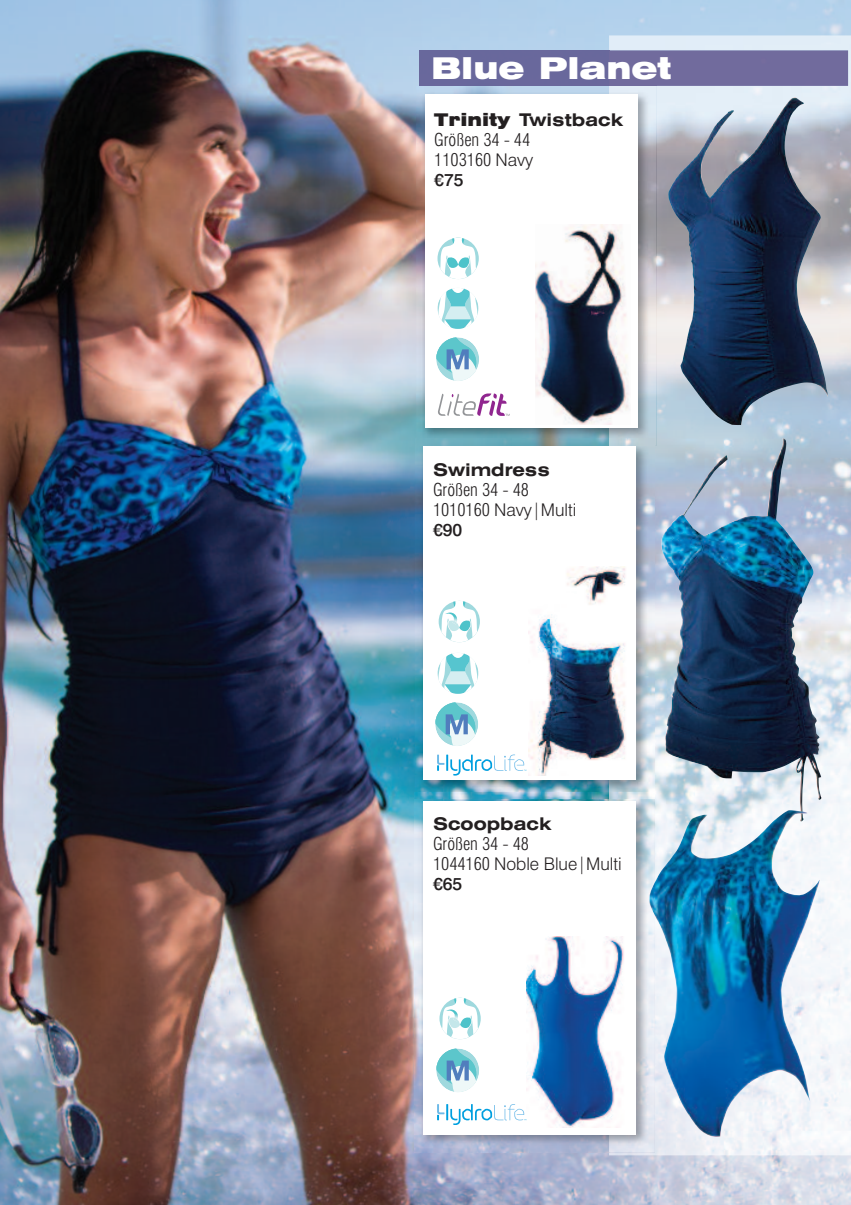
<style>
.page{position:relative;width:851px;height:1205px;background:#fff}
.page>*{position:absolute;margin:0;border:0;box-sizing:border-box;transform-origin:0 0}
.t1{font:900 expanded 30px "Swiss 721 BT";color:#fff}
.t2{font:300 condensed 17.5px/20px "Swiss 721 BT";color:#231f20}
.t3{font:700 expanded 17.5px "Swiss 721 BT";color:#231f20}
.s1{font-weight:900;font-stretch:expanded}
.s2{font-weight:700;font-stretch:expanded}
.s3{font-stretch:normal}
.s4{font-weight:500;font-stretch:normal}
</style>
<div class="page">
<img style="left:0;top:0;width:850px;height:1205px">
<img style="left:609px;top:35px;width:241px;height:1120px">
<img style="left:420px;top:50px;width:427px;height:36px">
<img style="left:416px;top:86px;width:240px;height:360px">
<img style="left:420px;top:86px;width:189px;height:1px">
<img style="left:609px;top:86px;width:47px;height:1px">
<div style="left:424px;top:94px;width:213px;height:333px;background:#fff"></div>
<img style="left:667px;top:97px;width:160px;height:328px">
<img style="left:535px;top:225px;width:94px;height:200px">
<svg style="left:438px;top:393px;width:71px;height:23px"></svg>
<svg style="left:436px;top:337px;width:43px;height:44px"></svg>
<svg style="left:434px;top:235px;width:46px;height:46px"></svg>
<svg style="left:437px;top:238px;width:41px;height:41px"></svg>
<svg style="left:437px;top:288px;width:41px;height:41px"></svg>
<img style="left:414px;top:438px;width:195px;height:714px">
<img style="left:609px;top:438px;width:45px;height:354px">
<div style="left:423px;top:446px;width:213px;height:333px;background:#fff"></div>
<img style="left:661px;top:438px;width:160px;height:383px">
<img style="left:528px;top:567px;width:98px;height:208px">
<svg style="left:437px;top:754px;width:89px;height:21px"></svg>
<svg style="left:435px;top:702px;width:43px;height:44px"></svg>
<svg style="left:438px;top:601px;width:42px;height:41px"></svg>
<svg style="left:437px;top:653px;width:41px;height:41px"></svg>
<img style="left:609px;top:798px;width:45px;height:354px">
<img style="left:414px;top:792px;width:240px;height:6px">
<div style="left:423px;top:801px;width:213px;height:333px;background:#fff"></div>
<img style="left:648px;top:810px;width:172px;height:327px">
<img style="left:526px;top:937px;width:98px;height:190px">
<svg style="left:436px;top:1048px;width:43px;height:44px"></svg>
<svg style="left:437px;top:1104px;width:89px;height:21px"></svg>
<svg style="left:439px;top:998px;width:41px;height:41px"></svg>
<h1 class="t1" style="left:431px;top:57px;width:242px">Blue Planet</h1>
<p class="t2" style="left:434px;top:111px;width:190px"><span class="s1">Trinity</span> <span class="s2">Twistback<br></span>Größen 34 - 44<br>1103160 <span class="s3">Navy<br></span><span class="s4">€75</span></p>
<p class="t3" style="left:433px;top:463px;width:118px">Swimdress</p>
<p class="t2" style="left:433px;top:481px;width:145px">Größen 34 - 48<br>1010160 <span class="s3">Navy|Multi </span><span class="s4">€90</span></p>
<p class="t3" style="left:433px;top:817px;width:120px">Scoopback</p>
<p class="t2" style="left:433px;top:835px;width:190px">Größen 34 - 48<br>1044160 <span class="s3">Noble Blue|Multi </span><span class="s4">€65</span></p>
</div>
